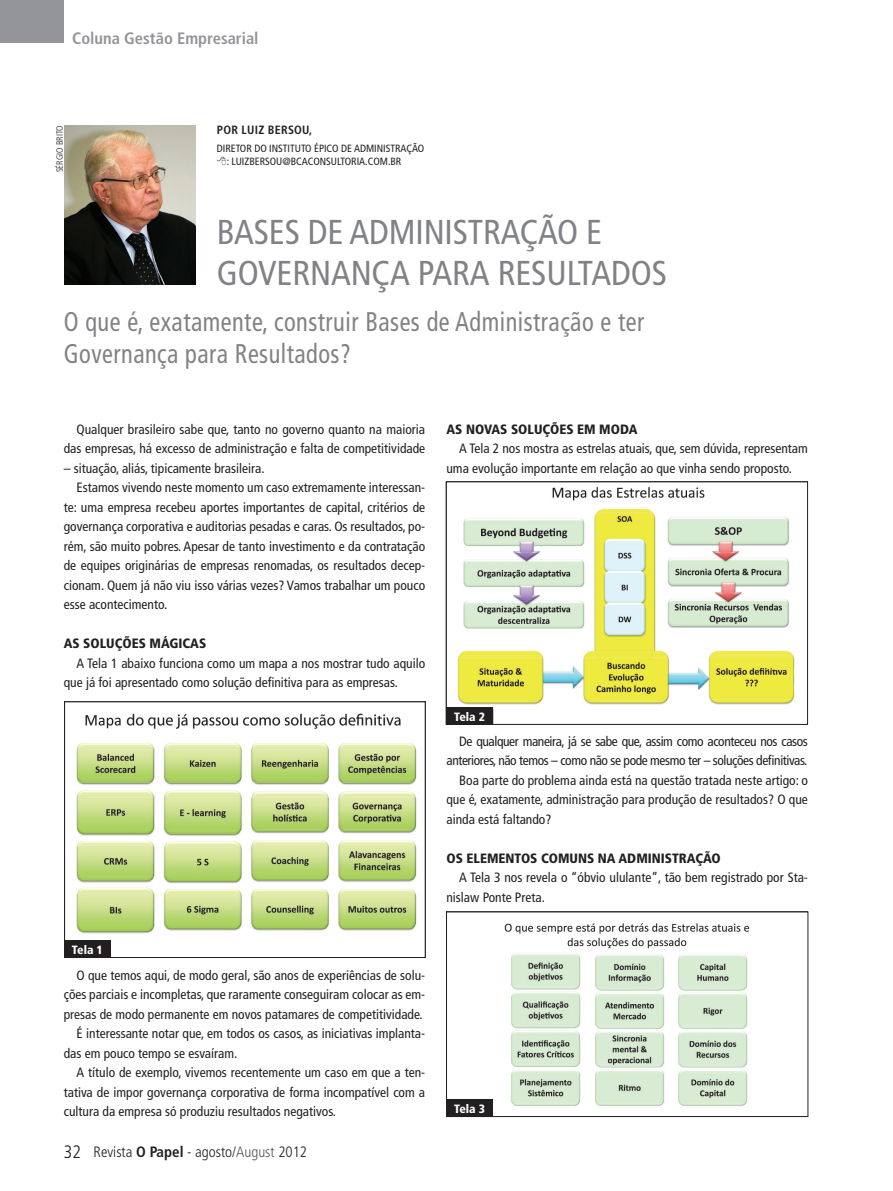
<style>
.page{position:relative;width:893px;height:1191px;background:#fff}
.page>*{position:absolute;margin:0;border:0;box-sizing:border-box;transform-origin:0 0}
.t1{font:condensed 34.5px/41.4px "Frutiger LT Std";letter-spacing:-.005em;color:#808285}
.t2{font:condensed 27px/32.4px "Frutiger LT Std";letter-spacing:.02em;color:#808285;scale:.9 1}
.t3{font:700 condensed 16.5px "Frutiger LT Std";color:#939598}
.t4{font:300 condensed 15px "Frutiger LT Std";color:#231f20}
.t5{font:condensed 13.5px/19.5px "Frutiger LT Std";color:#231f20}
.t6{font:900 condensed 13.5px "Frutiger LT Std";color:#231f20}
.t7{font:condensed 13.5px "Frutiger LT Std";letter-spacing:-.03em;color:#231f20}
.t8{font:900 condensed 12px "Frutiger LT Std";color:#fff}
.t9{font:700 condensed 12px "Frutiger LT Std";letter-spacing:.02em;color:#231f20}
.t10{font:condensed 10.5px/12.6px "Frutiger LT Std";color:#231f20}
.t11{font:300 condensed 9px "Frutiger LT Std";color:#231f20}
.s1{font-size:18px}
.s2{font-weight:700}
.s3{color:#57585a}
</style>
<div class="page">
<div style="left:0;top:0;width:64px;height:43px;background:#939598"></div>
<img style="left:64px;top:126px;width:131px;height:158px">
<img style="left:66px;top:713px;width:351px;height:228px">
<div style="left:64px;top:701px;width:362px;height:257px;border:1px solid #231f20"></div>
<img style="left:448px;top:487px;width:347px;height:236px">
<div style="left:446px;top:481px;width:362px;height:244px;border:1px solid #231f20"></div>
<img style="left:504px;top:923px;width:246px;height:183px">
<div style="left:446px;top:911px;width:362px;height:206px;border:1px solid #231f20"></div>
<div style="left:64px;top:941px;width:47px;height:17px;background:#231f20"></div>
<div style="left:446px;top:708px;width:47px;height:17px;background:#231f20"></div>
<div style="left:446px;top:1099px;width:47px;height:17px;background:#231f20"></div>
<p class="t3" style="left:72px;top:28px;width:188px">Coluna Gestão Empresarial</p>
<p class="t11" style="left:54px;top:172px;width:48px;rotate:-90deg">sérgio brito</p>
<p class="t9" style="left:217px;top:123px;width:97px">Por Luiz Bersou,</p>
<p class="t10" style="left:227px;top:143px;width:199px;text-indent:-10px">diretor do Instituto Épico de Administração : luizbersou@bcaconsultoria.com.br</p>
<h1 class="t1" style="left:217px;top:211px;width:452px">Bases de Administração e<br>Governança para Resultados</h1>
<h2 class="t2" style="left:64px;top:305px;width:646px">O que é, exatamente, construir Bases de Administração e ter<br>Governança para Resultados?</h2>
<p class="t5" style="left:64px;top:419px;width:363px;text-align:right">Qualquer brasileiro sabe que, tanto no governo quanto na maioria das empresas, há excesso de administração e falta de competitividade</p>
<p class="t5" style="left:64px;top:458px;width:202px">– situação, aliás, tipicamente brasileira.</p>
<p class="t5" style="left:77px;top:478px;width:350px">Estamos vivendo neste momento um caso extremamente interessan-</p>
<p class="t5" style="left:64px;top:497px;width:363px">te: uma empresa recebeu aportes importantes de capital, critérios de</p>
<p class="t5" style="left:64px;top:517px;width:363px">governança corporativa e auditorias pesadas e caras. Os resultados, po-</p>
<p class="t5" style="left:64px;top:536px;width:363px">rém, são muito pobres. Apesar de tanto investimento e da contratação</p>
<p class="t5" style="left:64px;top:556px;width:363px">de equipes originárias de empresas renomadas, os resultados decep-</p>
<p class="t5" style="left:64px;top:575px;width:363px">cionam. Quem já não viu isso várias vezes? Vamos trabalhar um pouco</p>
<p class="t5" style="left:64px;top:595px;width:105px">esse acontecimento.</p>
<p class="t6" style="left:64px;top:635px;width:144px">AS SOLUÇÕES MÁGICAS</p>
<p class="t5" style="left:64px;top:653px;width:363px;text-indent:13px">A Tela 1 abaixo funciona como um mapa a nos mostrar tudo aquilo que já foi apresentado como solução definitiva para as empresas.</p>
<p class="t8" style="left:72px;top:942px;width:32px">Tela 1</p>
<p class="t5" style="left:77px;top:965px;width:350px">O que temos aqui, de modo geral, são anos de experiências de solu-</p>
<p class="t5" style="left:64px;top:985px;width:363px">ções parciais e incompletas, que raramente conseguiram colocar as em-</p>
<p class="t5" style="left:64px;top:1004px;width:361px">presas de modo permanente em novos patamares de competitividade.</p>
<p class="t5" style="left:77px;top:1024px;width:350px">É interessante notar que, em todos os casos, as iniciativas implanta-</p>
<p class="t5" style="left:64px;top:1043px;width:175px">das em pouco tempo se esvaíram.</p>
<p class="t5" style="left:77px;top:1063px;width:350px">A título de exemplo, vivemos recentemente um caso em que a ten-</p>
<p class="t5" style="left:64px;top:1082px;width:363px">tativa de impor governança corporativa de forma incompatível com a</p>
<p class="t5" style="left:64px;top:1102px;width:274px">cultura da empresa só produziu resultados negativos.</p>
<p class="t4" style="left:64px;top:1142px;width:245px"><span class="s1">32</span> Revista <span class="s2">O Papel</span> - agosto/<span class="s3">August</span> 2012</p>
<p class="t6" style="left:446px;top:421px;width:193px">AS NOVAS SOLUÇÕES EM MODA</p>
<p class="t5" style="left:446px;top:439px;width:363px;text-indent:13px">A Tela 2 nos mostra as estrelas atuais, que, sem dúvida, representam uma evolução importante em relação ao que vinha sendo proposto.</p>
<p class="t8" style="left:454px;top:709px;width:32px">Tela 2</p>
<p class="t7" style="left:459px;top:733px;width:350px">De qualquer maneira, já se sabe que, assim como aconteceu nos casos</p>
<p class="t5" style="left:446px;top:751px;width:362px">anteriores, não temos – como não se pode mesmo ter – soluções definitivas.</p>
<p class="t5" style="left:459px;top:770px;width:350px">Boa parte do problema ainda está na questão tratada neste artigo: o</p>
<p class="t5" style="left:446px;top:790px;width:363px">que é, exatamente, administração para produção de resultados? O que</p>
<p class="t5" style="left:446px;top:809px;width:106px">ainda está faltando?</p>
<p class="t6" style="left:446px;top:850px;width:276px">OS ELEMENTOS COMUNS NA ADMINISTRAÇÃO</p>
<p class="t5" style="left:446px;top:868px;width:363px;text-indent:13px">A Tela 3 nos revela o “óbvio ululante”, tão bem registrado por Sta&shy;nislaw Ponte Preta.</p>
<p class="t8" style="left:454px;top:1101px;width:32px">Tela 3</p>
</div>
